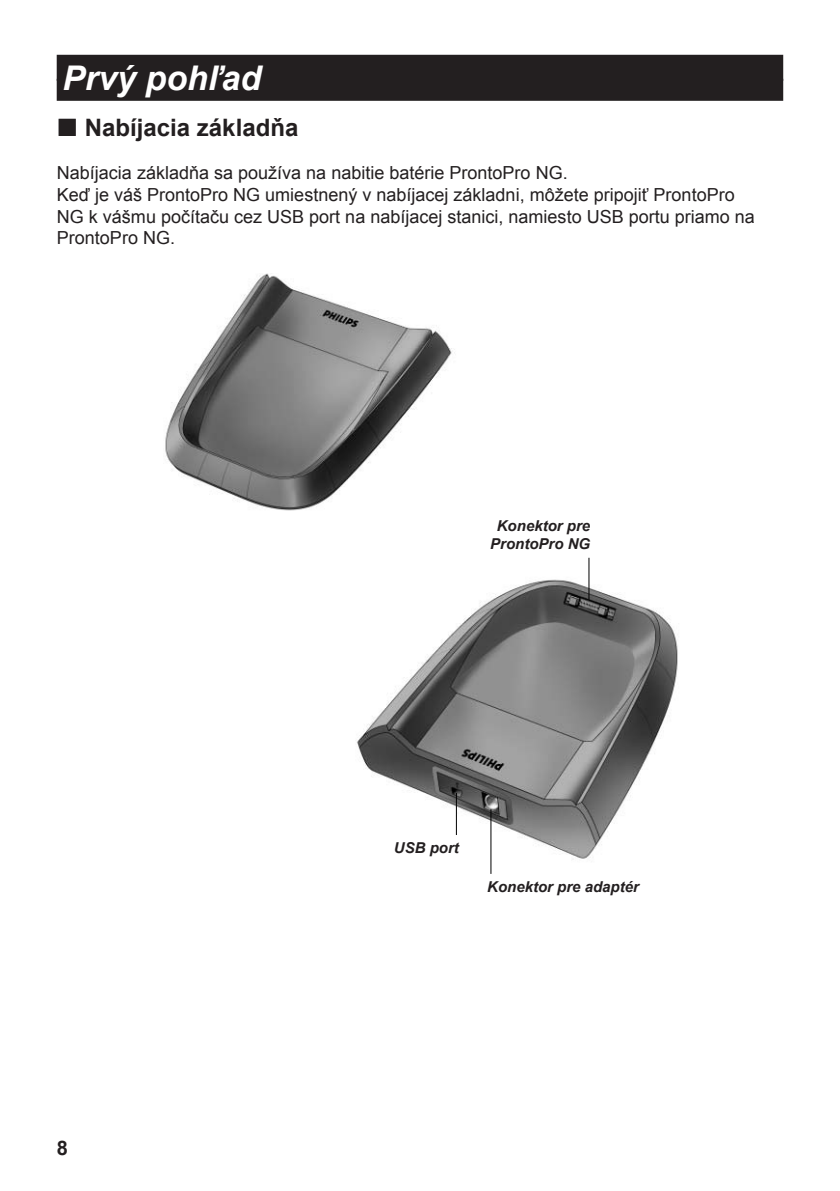
<style>
.page{position:relative;width:840px;height:1191px;background:#fff}
.page>*{position:absolute;margin:0;border:0;box-sizing:border-box;transform-origin:0 0}
.t1{font:italic 700 34px "Arial";color:#fff}
.t2{font:700 24px "Arial";color:#231f20}
.t3{font:700 20px "Arial";color:#231f20}
.t4{font:18px/21.6px "Arial";color:#231f20}
.t5{font:italic 700 15px/18px "Arial";color:#231f20;text-align:center}
</style>
<div class="page">
<div style="left:57px;top:55px;width:725px;height:26px;background:#231f20"></div>
<div style="left:57px;top:79px;width:725px;height:22px;background:#231f20"></div>
<svg style="left:165px;top:274px;width:513px;height:600px"></svg>
<h1 class="t1" style="left:62px;top:56px;width:200px">Prvý pohľad</h1>
<h2 class="t2" style="left:85px;top:112px;width:215px">Nabíjacia základňa</h2>
<p class="t4" style="left:57px;top:162px;width:699px">Nabíjacia základňa sa používa na nabitie batérie ProntoPro NG.<br>Keď je váš ProntoPro NG umiestnený v nabíjacej základni, môžete pripojiť ProntoPro NG k vášmu počítaču cez USB port na nabíjacej stanici, namiesto USB portu priamo na ProntoPro NG.</p>
<p class="t3" style="left:57px;top:1134px;width:13px">8</p>
<p class="t5" style="left:490px;top:517px;width:102px">Konektor pre<br>ProntoPro NG</p>
<p class="t5" style="left:393px;top:839px;width:66px">USB port</p>
<p class="t5" style="left:487px;top:878px;width:153px">Konektor pre adaptér</p>
</div>
